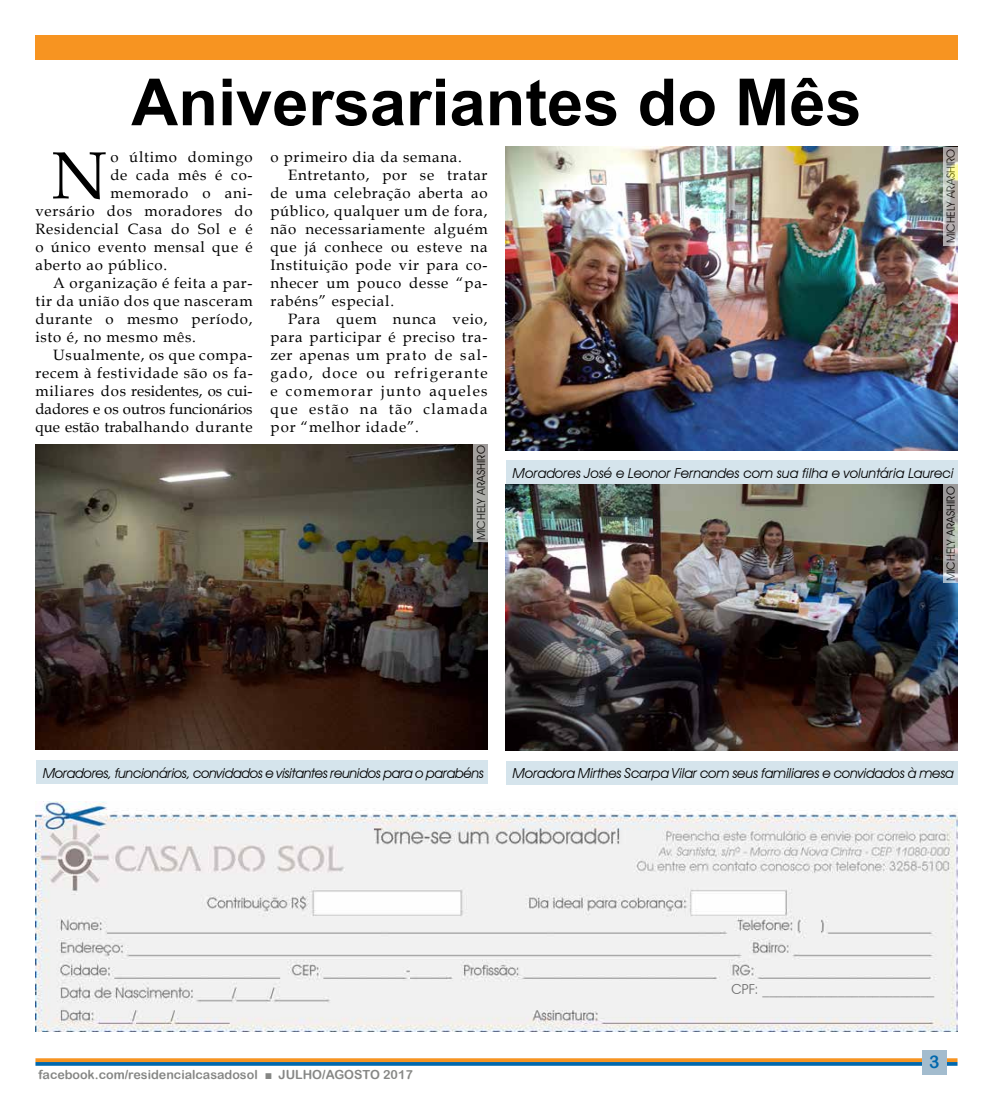
<style>
.page{position:relative;width:993px;height:1117px;background:#fff}
.page>*{position:absolute;margin:0;border:0;box-sizing:border-box;transform-origin:0 0}
.t1{font:66.5px "Book Antiqua";color:#000}
.t2{font:700 65px "Arial";color:#000}
.t3{font:17.5px "Arial Rounded MT Bold";color:#0168ad}
.t4{font:15px "Book Antiqua";letter-spacing:.05em;color:#000}
.t5{font:15px "Book Antiqua";letter-spacing:.09em;color:#000}
.t6{font:15px "Book Antiqua";color:#000}
.t7{font:15px "Book Antiqua";letter-spacing:.025em;color:#000}
.t8{font:italic 13.75px "Avant Garde IT Cby BT";letter-spacing:-.01em;color:#000}
.t9{font:13.75px "Avant Garde IT Cby BT";color:#6e6e6e}
.t10{font:12.5px "Arial Rounded MT Bold";color:#868785}
.t11{font:11.25px "Avant Garde IT Cby BT";color:#000}
.s1{font-family:"Arial"}
</style>
<div class="page">
<svg style="left:35px;top:1061px;width:922px;height:4px;background:#427489"></svg>
<svg style="left:35px;top:1057px;width:922px;height:4px"></svg>
<div style="left:921px;top:1049px;width:25px;height:25px;background:#a3bcce"></div>
<div style="left:35px;top:35px;width:922px;height:25px;background:#f79421"></div>
<img style="left:35px;top:801px;width:922px;height:230px">
<img style="left:35px;top:444px;width:452px;height:305px">
<div style="left:36px;top:760px;width:451px;height:23px;background:#d5e4ec"></div>
<img style="left:505px;top:146px;width:451px;height:304px">
<div style="left:505px;top:460px;width:452px;height:24px;background:#d5e4ec"></div>
<img style="left:505px;top:484px;width:451px;height:266px">
<div style="left:505px;top:761px;width:452px;height:23px;background:#d5e4ec"></div>
<svg style="left:942px;top:147px;width:15px;height:98px"></svg>
<svg style="left:942px;top:484px;width:15px;height:98px"></svg>
<svg style="left:473px;top:444px;width:14px;height:97px"></svg>
<h2 class="t2" style="left:131px;top:59px;width:731px">Aniversariantes do Mês</h2>
<h1 class="t1" style="left:52px;top:129px;width:57px">N</h1>
<p class="t4" style="left:110px;top:147px;width:144px">o último domingo</p>
<p class="t4" style="left:110px;top:165px;width:144px">de cada mês é co-</p>
<p class="t4" style="left:110px;top:183px;width:144px">memorado o ani-</p>
<p class="t4" style="left:35px;top:201px;width:219px">versário dos moradores do</p>
<p class="t4" style="left:35px;top:219px;width:219px">Residencial Casa do Sol e é</p>
<p class="t4" style="left:35px;top:237px;width:219px">o único evento mensal que é</p>
<p class="t4" style="left:35px;top:255px;width:133px">aberto ao público.</p>
<p class="t4" style="left:53px;top:273px;width:201px">A organização é feita a par-</p>
<p class="t4" style="left:35px;top:291px;width:219px">tir da união dos que nasceram</p>
<p class="t4" style="left:35px;top:309px;width:219px">durante o mesmo período,</p>
<p class="t4" style="left:35px;top:327px;width:162px">isto é, no mesmo mês.</p>
<p class="t4" style="left:53px;top:345px;width:201px">Usualmente, os que compa-</p>
<p class="t4" style="left:35px;top:363px;width:219px">recem à festividade são os fa-</p>
<p class="t6" style="left:35px;top:381px;width:219px">miliares dos residentes, os cui-</p>
<p class="t6" style="left:35px;top:399px;width:219px">dadores e os outros funcionários</p>
<p class="t7" style="left:35px;top:417px;width:219px">que estão trabalhando durante</p>
<p class="t4" style="left:270px;top:147px;width:193px">o primeiro dia da semana.</p>
<p class="t4" style="left:288px;top:165px;width:201px">Entretanto, por se tratar</p>
<p class="t4" style="left:270px;top:183px;width:219px">de uma celebração aberta ao</p>
<p class="t4" style="left:270px;top:201px;width:219px">público, qualquer um de fora,</p>
<p class="t4" style="left:270px;top:219px;width:219px">não necessariamente alguém</p>
<p class="t4" style="left:270px;top:237px;width:219px">que já conhece ou esteve na</p>
<p class="t4" style="left:270px;top:255px;width:219px">Instituição pode vir para co-</p>
<p class="t4" style="left:270px;top:273px;width:219px">nhecer um pouco desse “pa-</p>
<p class="t4" style="left:270px;top:291px;width:125px">rabéns” especial.</p>
<p class="t4" style="left:288px;top:309px;width:201px">Para quem nunca veio,</p>
<p class="t4" style="left:270px;top:327px;width:219px">para participar é preciso tra-</p>
<p class="t4" style="left:270px;top:345px;width:219px">zer apenas um prato de sal-</p>
<p class="t5" style="left:270px;top:363px;width:219px">gado, doce ou refrigerante</p>
<p class="t5" style="left:270px;top:381px;width:219px">e comemorar junto aqueles</p>
<p class="t5" style="left:270px;top:399px;width:219px">que estão na tão clamada</p>
<p class="t4" style="left:270px;top:417px;width:150px">por “melhor idade”.</p>
<p class="t11" style="left:943px;top:243px;width:96px;rotate:-90deg">MICHELY ARASHIRO</p>
<p class="t11" style="left:474px;top:540px;width:96px;rotate:-90deg">MICHELY ARASHIRO</p>
<p class="t8" style="left:513px;top:464px;width:442px">Moradores José e Leonor Fernandes com sua filha e voluntária Laureci</p>
<p class="t11" style="left:943px;top:581px;width:96px;rotate:-90deg">MICHELY ARASHIRO</p>
<p class="t8" style="left:43px;top:764px;width:442px">Moradores, funcionários, convidados e visitantes reunidos para o parabéns</p>
<p class="t8" style="left:513px;top:764px;width:442px">Moradora Mirthes Scarpa Vilar com seus familiares e convidados à mesa</p>
<p class="t10" style="left:39px;top:1066px;width:376px">facebook.com/residencialcasadosol <span class="s1">■</span> JULHO/AGOSTO 2017</p>
<p class="t9" style="left:731px;top:980px;width:204px">CPF: _________________________</p>
<p class="t3" style="left:928px;top:1051px;width:12px">3</p>
</div>
